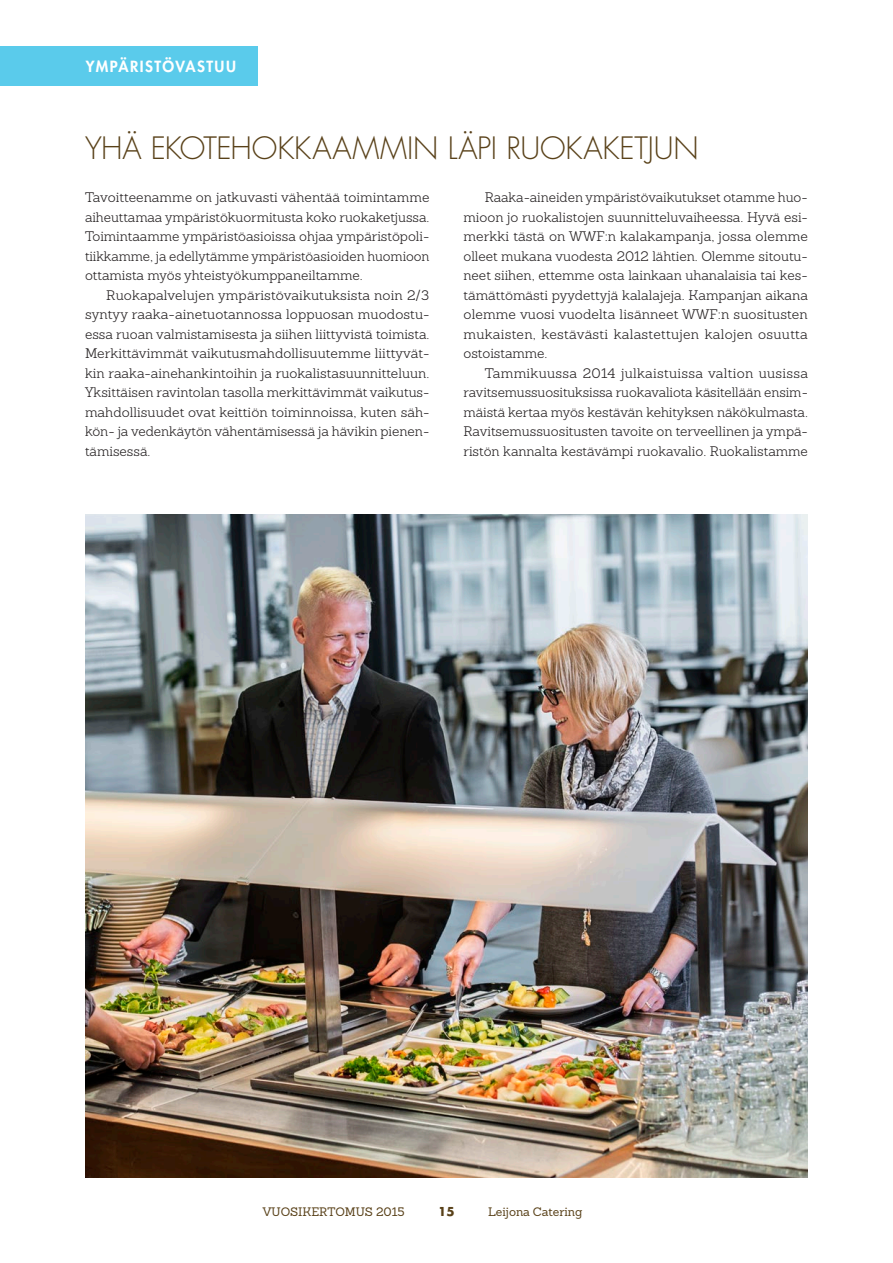
<style>
.page{position:relative;width:893px;height:1263px;background:#fff}
.page>*{position:absolute;margin:0;border:0;box-sizing:border-box;transform-origin:0 0}
.t1{font:300 30px "Futura Std";letter-spacing:-.005em;color:#594119}
.t2{font:800 15px "Futura Std";letter-spacing:.1em;color:#fff}
.t3{font:300 13.5px/19.5px "Sanchez";color:#231f20;text-align:justify}
.t4{font:12px "Sanchez";color:#594119}
.t5{font:700 12px "Futura Std";color:#594119}
</style>
<div class="page">
<div style="left:0;top:46px;width:257px;height:39px;background:#5acbeb"></div>
<img style="left:85px;top:514px;width:723px;height:663px">
<p class="t2" style="left:86px;top:57px;width:152px">YMPÄRISTÖVASTUU</p>
<h1 class="t1" style="left:85px;top:130px;width:615px">YHÄ EKOTEHOKKAAMMIN LÄPI RUOKAKETJUN</h1>
<p class="t3" style="left:85px;top:187px;width:346px">Tavoitteenamme on jatkuvasti vähentää toimintamme aiheuttamaa ympäristökuormitusta koko ruokaketjussa.<br>Toimintaamme ympäristöasioissa ohjaa ympäristöpoli&shy;tiikkamme, ja edellytämme ympäristöasioiden huomioon ottamista myös yhteistyökumppaneiltamme.</p>
<p class="t3" style="left:85px;top:285px;width:346px;text-indent:21px">Ruokapalvelujen ympäristövaikutuksista noin 2/3 syntyy raaka-ainetuotannossa loppuosan muodostu&shy;essa ruoan valmistamisesta ja siihen liittyvistä toimista.<br>Merkittävimmät vaikutusmahdollisuutemme liittyvät&shy;kin raaka-ainehankintoihin ja ruokalistasuunnitteluun.<br>Yksittäisen ravintolan tasolla merkittävimmät vaikutus&shy;mahdollisuudet ovat keittiön toiminnoissa, kuten säh&shy;kön- ja vedenkäytön vähentämisessä ja hävikin pienen&shy;tämisessä.</p>
<p class="t3" style="left:463px;top:187px;width:346px;text-indent:21px">Raaka-aineiden ympäristövaikutukset otamme huo&shy;mioon jo ruokalistojen suunnitteluvaiheessa. Hyvä esi&shy;merkki tästä on WWF:n kalakampanja, jossa olemme olleet mukana vuodesta 2012 lähtien. Olemme sitoutu&shy;neet siihen, ettemme osta lainkaan uhanalaisia tai kes&shy;tämättömästi pyydettyjä kalalajeja. Kampanjan aikana olemme vuosi vuodelta lisänneet WWF:n suositusten mukaisten, kestävästi kalastettujen kalojen osuutta ostoistamme.</p>
<p class="t3" style="left:463px;top:363px;width:346px;text-indent:21px">Tammikuussa 2014 julkaistuissa valtion uusissa ravitsemussuosituksissa ruokavaliota käsitellään ensim&shy;mäistä kertaa myös kestävän kehityksen näkökulmasta.<br>Ravitsemussuositusten tavoite on terveellinen ja ympä&shy;ristön kannalta kestävämpi ruokavalio. Ruokalistamme</p>
<p class="t4" style="left:263px;top:1204px;width:143px">VUOSIKERTOMUS 2015</p>
<p class="t5" style="left:438px;top:1204px;width:18px">15</p>
<p class="t4" style="left:488px;top:1204px;width:96px">Leijona Catering</p>
</div>
